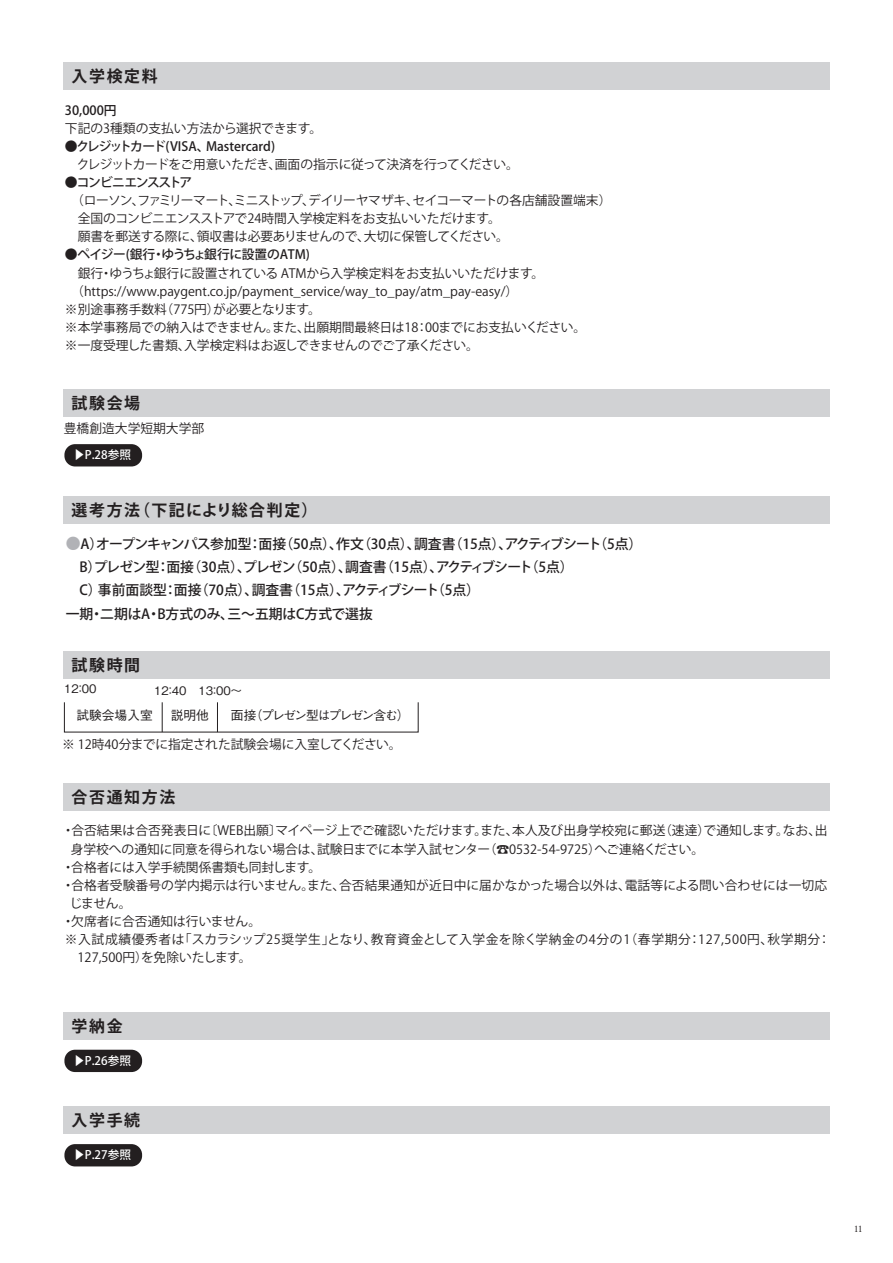
<style>
.page{position:relative;width:893px;height:1263px;background:#fff}
.page>*{position:absolute;margin:0;border:0;box-sizing:border-box;transform-origin:0 0}
.t1{font:700 15.9px "Koz Go Pr 6 N";letter-spacing:.1em;color:#231f20}
.t2{font:500 13.8px/23.4px "Koz Go Pr 6 N";letter-spacing:-.01em;color:#231f20}
.t3{font:12.75px/18.1px "Koz Go Pr 6 N";color:#231f20}
.t4{font:12.75px/18.1px "Koz Go Pr 6 N";letter-spacing:-.02em;color:#231f20}
.t5{font:12.75px "Koz Go Pr 6 N";letter-spacing:.05em;color:#231f20}
.t6{font:12.75px "Koz Go Pr 6 N";letter-spacing:-.03em;color:#231f20}
.t7{font:500 12.75px "Koz Go Pr 6 N";letter-spacing:-.03em;color:#231f20}
.t8{font:500 12.75px "Koz Go Pr 6 N";color:#231f20}
.t9{font:500 12.75px "Gothic BBB Pr 5";letter-spacing:-.135em;color:#231f20}
.t10{font:500 12.75px "Koz Go Pr 6 N";letter-spacing:-.1em;color:#231f20}
.t11{font:500 12.75px "Gothic BBB Pr 5";letter-spacing:-.06em;color:#231f20}
.t12{font:500 11.7px "Koz Go Pr 6 N";color:#fff}
.t13{font:500 11.7px "Gothic BBB Pr 5";color:#231f20}
.t14{font:500 8.55px "Ryumin Pr 6";color:#231f20;scale:.9 1}
.s1{font-size:14.85px;color:#b1b2b6}
</style>
<div class="page">
<div style="left:63px;top:1106px;width:766px;height:28px;background:#d1d2d4"></div>
<div style="left:63px;top:1012px;width:766px;height:27px;background:#d1d2d4"></div>
<div style="left:63px;top:497px;width:766px;height:27px;background:#d1d2d4"></div>
<div style="left:63px;top:783px;width:766px;height:27px;background:#d1d2d4"></div>
<div style="left:63px;top:651px;width:766px;height:27px;background:#d1d2d4"></div>
<hr style="left:217px;top:702px;width:1px;height:30px;background:#231f20">
<hr style="left:162px;top:702px;width:1px;height:30px;background:#231f20">
<div style="left:63px;top:62px;width:766px;height:28px;background:#d1d2d4"></div>
<div style="left:64px;top:1050px;width:78px;height:22px;background:#231f20;border-radius:11px"></div>
<div style="left:63px;top:389px;width:766px;height:28px;background:#d1d2d4"></div>
<div style="left:64px;top:444px;width:78px;height:22px;background:#231f20;border-radius:11px"></div>
<div style="left:64px;top:1144px;width:78px;height:22px;background:#231f20;border-radius:11px"></div>
<p class="t1" style="left:72px;top:67px;width:88px">入学検定料</p>
<p class="t7" style="left:65px;top:103px;width:53px">30,000円</p>
<p class="t3" style="left:65px;top:119px;width:259px">下記の3種類の支払い方法から選択できます。</p>
<p class="t8" style="left:65px;top:139px;width:212px">●クレジットカード(VISA、Mastercard)</p>
<p class="t6" style="left:65px;top:157px;width:455px">　クレジットカードをご用意いただき、画面の指示に従って決済を行ってください。</p>
<p class="t10" style="left:65px;top:175px;width:129px">●コンビニエンスストア</p>
<p class="t4" style="left:65px;top:192px;width:548px">　（ローソン、ファミリーマート、ミニストップ、デイリーヤマザキ、セイコーマートの各店舗設置端末）　全国のコンビニエンスストアで24時間入学検定料をお支払いいただけます。<br>　願書を郵送する際に、領収書は必要ありませんので、大切に保管してください。</p>
<p class="t7" style="left:65px;top:248px;width:247px">●ペイジー(銀行・ゆうちょ銀行に設置のATM)</p>
<p class="t3" style="left:65px;top:264px;width:523px">　銀行・ゆうちょ銀行に設置されている ATMから入学検定料をお支払いいただけます。<br>　（https://www.paygent.co.jp/payment_service/way_to_pay/atm_pay-easy/）<br>※別途事務手数料（775円）が必要となります。<br>※本学事務局での納入はできません。また、出願期間最終日は18：00までにお支払いください。※一度受理した書類、入学検定料はお返しできませんのでご了承ください。</p>
<p class="t1" style="left:72px;top:394px;width:70px">試験会場</p>
<p class="t12" style="left:73px;top:448px;width:59px">▶P.28参照</p>
<p class="t3" style="left:64px;top:420px;width:142px">豊橋創造大学短期大学部</p>
<p class="t1" style="left:72px;top:501px;width:247px">選考方法（下記により総合判定）</p>
<p class="t2" style="left:66px;top:532px;width:578px"><span class="s1">●</span>A）オープンキャンパス参加型：面接（50点）、作文（30点）、調査書（15点）、アクティブシート（5点）　B）プレゼン型：面接（30点）、プレゼン（50点）、調査書（15点）、アクティブシート（5点）<br>　C）事前面談型：面接（70点）、調査書（15点）、アクティブシート（5点）<br>一期・二期はA・B方式のみ、三～五期はC方式で選抜</p>
<p class="t1" style="left:72px;top:656px;width:70px">試験時間</p>
<p class="t13" style="left:64px;top:679px;width:34px">1 2：00</p>
<p class="t13" style="left:154px;top:681px;width:90px">12：40 13：00～</p>
<p class="t11" style="left:76px;top:705px;width:78px">試験会場入室</p>
<p class="t11" style="left:171px;top:705px;width:40px">説明他</p>
<p class="t9" style="left:231px;top:705px;width:180px">面接（プレゼン型はプレゼン含む）</p>
<p class="t3" style="left:62px;top:736px;width:341px">※ 12時40分までに指定された試験会場に入室してください。</p>
<p class="t1" style="left:72px;top:788px;width:105px">合否通知方法</p>
<p class="t3" style="left:62px;top:822px;width:767px">・合否結果は合否発表日に〔WEB出願〕マイページ上でご確認いただけます。また、本人及び出身学校宛に郵送（速達）で通知します。なお、出</p>
<p class="t3" style="left:71px;top:840px;width:635px">身学校への通知に同意を得られない場合は、試験日までに本学入試センター（☎0532-54-9725）へご連絡ください。</p>
<p class="t3" style="left:62px;top:858px;width:261px">・合格者には入学手続関係書類も同封します。</p>
<p class="t3" style="left:62px;top:876px;width:767px">・合格者受験番号の学内掲示は行いません。また、合否結果通知が近日中に届かなかった場合以外は、電話等による問い合わせには一切応</p>
<p class="t3" style="left:70px;top:894px;width:63px">じません。</p>
<p class="t3" style="left:62px;top:912px;width:201px">・欠席者に合否通知は行いません。</p>
<p class="t5" style="left:65px;top:932px;width:767px">※入試成績優秀者は「スカラシップ25奨学生」となり、教育資金として入学金を除く学納金の4分の1（春学期分：127,500円、秋学期分：</p>
<p class="t3" style="left:78px;top:948px;width:175px">127,500円）を免除いたします。</p>
<p class="t1" style="left:72px;top:1017px;width:53px">学納金</p>
<p class="t12" style="left:73px;top:1054px;width:59px">▶P.26参照</p>
<p class="t1" style="left:72px;top:1111px;width:70px">入学手続</p>
<p class="t12" style="left:73px;top:1148px;width:59px">▶P.27参照</p>
<p class="t14" style="left:854px;top:1222px;width:10px">11</p>
</div>
